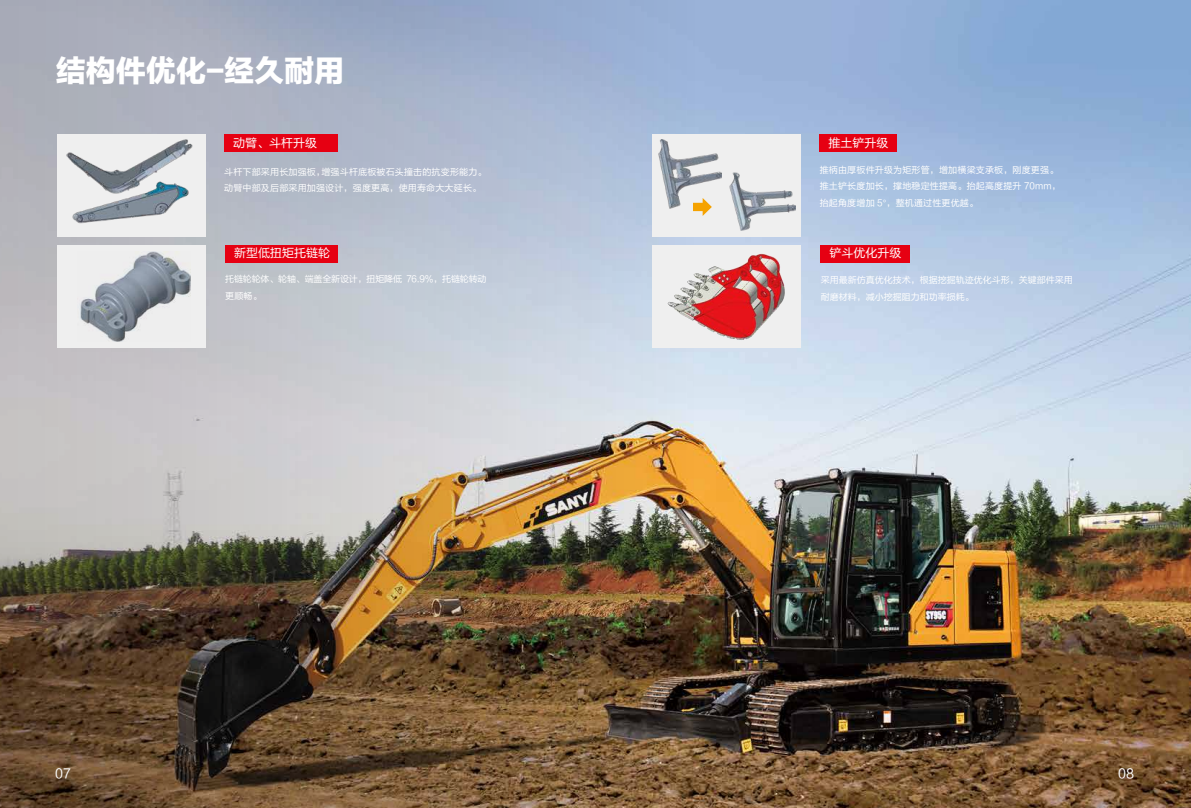
<style>
.page{position:relative;width:1191px;height:808px;background:#fff}
.page>*{position:absolute;margin:0;border:0;box-sizing:border-box;transform-origin:0 0}
.t1{font:30px "FZLTTHK GBK1 0";color:#fff}
.t2{font:13px "FZLTHK GBK1 0";color:#fff}
.t3{font:12px "FZLTHK GBK1 0";color:#fff}
.t4{font:9px/16.8px "FZLTHK GBK1 0";letter-spacing:.02em;color:#fff}
.t5{font:9px/16.8px "FZLTHK GBK1 0";color:#fff}
.t6{font:9px/16.8px "FZLTHK GBK1 0";letter-spacing:-.02em;color:#fff}
</style>
<div class="page">
<img style="left:706px;top:0;width:485px;height:808px">
<img style="left:0;top:0;width:706px;height:808px">
<div style="left:224px;top:134px;width:114px;height:17px;background:#e60012"></div>
<div style="left:57px;top:134px;width:148px;height:102px;background:#efefef"></div>
<div style="left:225px;top:245px;width:113px;height:17px;background:#e60012"></div>
<div style="left:57px;top:245px;width:148px;height:102px;background:#efefef"></div>
<img style="left:66px;top:139px;width:126px;height:42px">
<img style="left:73px;top:181px;width:116px;height:43px">
<div style="left:819px;top:134px;width:78px;height:17px;background:#e60012"></div>
<div style="left:652px;top:134px;width:149px;height:102px;background:#efefef"></div>
<div style="left:652px;top:245px;width:149px;height:102px;background:#efefef"></div>
<div style="left:820px;top:245px;width:90px;height:17px;background:#e60012"></div>
<img style="left:658px;top:140px;width:63px;height:68px">
<img style="left:729px;top:173px;width:67px;height:57px">
<svg style="left:693px;top:198px;width:19px;height:18px"></svg>
<img style="left:667px;top:253px;width:118px;height:87px">
<img style="left:80px;top:251px;width:110px;height:91px">
<h1 class="t1" style="left:56px;top:54px;width:290px">结构件优化-经久耐用</h1>
<h3 class="t3" style="left:233px;top:136px;width:85px">动臂、斗杆升级</h3>
<p class="t4" style="left:224px;top:164px;width:264px;line-height:16px">斗杆下部采用长加强板，增强斗杆底板被石头撞击的抗变形能力。动臂中部及后部采用加强设计，强度更高，使用寿命大大延长。</p>
<h3 class="t3" style="left:234px;top:246px;width:97px">新型低扭矩托链轮</h3>
<p class="t6" style="left:225px;top:271px;width:263px">托链轮轮体、轮轴、端盖全新设计，扭矩降低 76.9%，托链轮转动更顺畅。</p>
<h3 class="t3" style="left:828px;top:136px;width:61px">推土铲升级</h3>
<p class="t4" style="left:819px;top:161px;width:243px">推柄由厚板件升级为矩形管，增加横梁支承板，刚度更强。推土铲长度加长，撑地稳定性提高。抬起高度提升 70mm，抬起角度增加 5°，整机通过性更优越。</p>
<h3 class="t3" style="left:829px;top:246px;width:73px">铲斗优化升级</h3>
<p class="t5" style="left:820px;top:272px;width:253px">采用最新仿真优化技术，根据挖掘轨迹优化斗形，关键部件采用耐磨材料，减小挖掘阻力和功率损耗。</p>
<h2 class="t2" style="left:55px;top:766px;width:17px">07</h2>
<h2 class="t2" style="left:1118px;top:766px;width:17px">08</h2>
</div>
